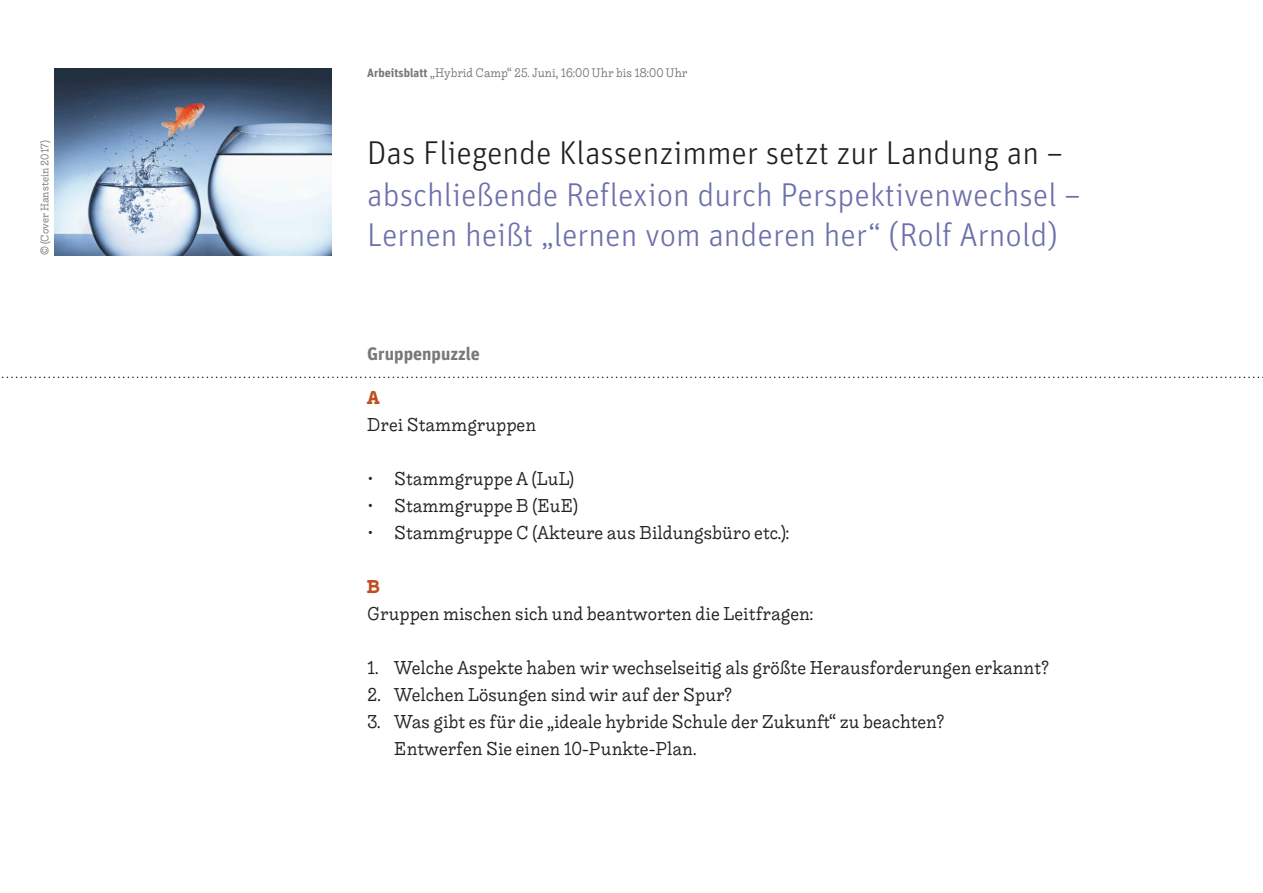
<style>
.page{position:relative;width:1263px;height:893px;background:#fff}
.page>*{position:absolute;margin:0;border:0;box-sizing:border-box;transform-origin:0 0}
.t1{font:300 33px "Unit";color:#6b70ab}
.t2{font:300 33px "Unit";color:#231f20}
.t3{font:18px/27px "Liebe Ruth";color:#231f20}
.t4{font:700 18px "Unit";color:#76787b}
.t5{font:700 18px "Liebe Ruth";color:#be4e21}
.t6{font:12px "Liebe Ruth";color:#76787b}
.t7{font:10.5px "Liebe Ruth";color:#76787b}
.s1{font-family:"Unit";font-weight:700}
</style>
<div class="page">
<svg style="left:2px;top:377px;width:1261px;height:1px"></svg>
<img style="left:54px;top:68px;width:278px;height:187px">
<p class="t7" style="left:39px;top:255px;width:116px;rotate:-90deg">© (Cover Hanstein 2017)</p>
<p class="t6" style="left:367px;top:66px;width:322px"><span class="s1">Arbeitsblatt</span> „Hybrid Camp“ 25. Juni, 16:00 Uhr bis 18:00 Uhr</p>
<p class="t2" style="left:367px;top:134px;width:697px">Das Fliegende Klassenzimmer setzt zur Landung an –</p>
<p class="t1" style="left:367px;top:176px;width:715px">abschließende Reflexion durch Perspektivenwechsel –</p>
<p class="t1" style="left:367px;top:215px;width:692px">Lernen heißt „lernen vom anderen her“ (Rolf Arnold)</p>
<p class="t4" style="left:367px;top:343px;width:114px">Gruppenpuzzle</p>
<p class="t5" style="left:367px;top:387px;width:14px">A</p>
<p class="t3" style="left:367px;top:411px;width:170px">Drei Stammgruppen</p>
<p class="t3" style="left:367px;top:465px;width:208px">• Stammgruppe A (LuL)</p>
<p class="t3" style="left:367px;top:492px;width:212px">• Stammgruppe B (EuE)</p>
<p class="t3" style="left:367px;top:519px;width:424px">• Stammgruppe C (Akteure aus Bildungsbüro etc.):</p>
<p class="t5" style="left:367px;top:576px;width:14px">B</p>
<p class="t3" style="left:367px;top:600px;width:447px">Gruppen mischen sich und beantworten die Leitfragen:</p>
<p class="t3" style="left:367px;top:654px;width:683px">1. Welche Aspekte haben wir wechselseitig als größte Herausforderungen erkannt?</p>
<p class="t3" style="left:367px;top:681px;width:366px">2. Welchen Lösungen sind wir auf der Spur?</p>
<p class="t3" style="left:394px;top:708px;width:551px;text-indent:-27px">3. Was gibt es für die „ideale hybride Schule der Zukunft“ zu beachten?<br>Entwerfen Sie einen 10-Punkte-Plan.</p>
</div>
